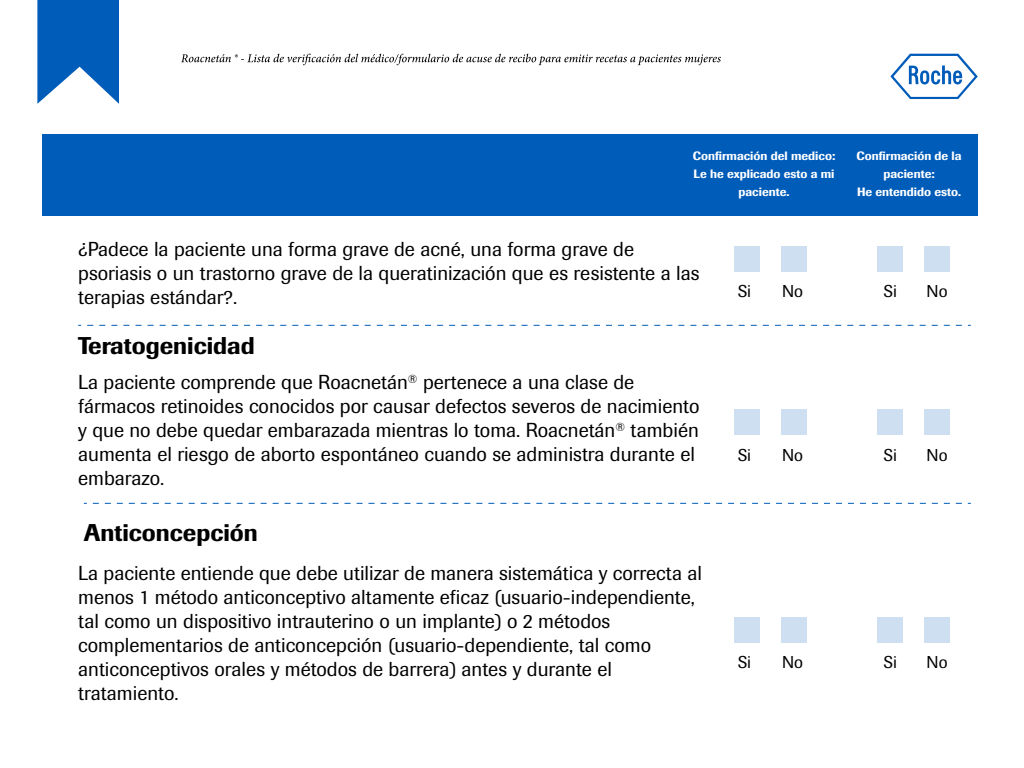
<style>
.page{position:relative;width:1024px;height:768px;background:#fff}
.page>*{position:absolute;margin:0;border:0;box-sizing:border-box;transform-origin:0 0}
.t1{font:500 24px "Imago";color:#000}
.t2{font:20px/24px "Imago";color:#000}
.t3{font:17px "Imago";color:#000}
.t4{font:500 12px/18px "Imago";color:#fff;text-align:center}
</style>
<div class="page">
<svg style="left:890px;top:54px;width:88px;height:45px"></svg>
<div style="left:42px;top:134px;width:936px;height:82px;background:#005cb9"></div>
<div style="left:734px;top:246px;width:26px;height:26px;background:#cddff1"></div>
<div style="left:924px;top:246px;width:26px;height:26px;background:#cddff1"></div>
<div style="left:781px;top:246px;width:26px;height:26px;background:#cddff1"></div>
<div style="left:878px;top:246px;width:25px;height:26px;background:#cddff1"></div>
<svg style="left:87px;top:325px;width:884px;height:1px"></svg>
<div style="left:734px;top:410px;width:26px;height:25px;background:#cddff1"></div>
<div style="left:924px;top:410px;width:26px;height:25px;background:#cddff1"></div>
<div style="left:781px;top:410px;width:26px;height:25px;background:#cddff1"></div>
<div style="left:878px;top:410px;width:25px;height:25px;background:#cddff1"></div>
<div style="left:734px;top:617px;width:26px;height:26px;background:#cddff1"></div>
<div style="left:924px;top:617px;width:26px;height:26px;background:#cddff1"></div>
<div style="left:781px;top:617px;width:26px;height:26px;background:#cddff1"></div>
<div style="left:878px;top:617px;width:25px;height:26px;background:#cddff1"></div>
<svg style="left:93px;top:503px;width:878px;height:1px"></svg>
<svg style="left:37px;top:0;width:82px;height:104px"></svg>
<svg style="left:181px;top:54px;width:540px;height:11px"></svg>
<p class="t4" style="left:693px;top:147px;width:144px">Confirmación del medico:<br>Le he explicado esto a mi paciente.</p>
<p class="t4" style="left:857px;top:147px;width:106px">Confirmación de la paciente:<br>He entendido esto.</p>
<p class="t2" style="left:78px;top:237px;width:623px">¿Padece la paciente una forma grave de acné, una forma grave de psoriasis o un trastorno grave de la queratinización que es resistente a las terapias estándar?.</p>
<p class="t1" style="left:78px;top:331px;width:178px">Teratogenicidad</p>
<p class="t2" style="left:78px;top:371px;width:623px">La paciente comprende que Roacnetán<sup>®</sup> pertenece a una clase de fármacos retinoides conocidos por causar defectos severos de nacimiento y que no debe quedar embarazada mientras lo toma. Roacnetán<sup>®</sup> también aumenta el riesgo de aborto espontáneo cuando se administra durante el embarazo.</p>
<p class="t1" style="left:84px;top:518px;width:175px">Anticoncepción</p>
<p class="t2" style="left:78px;top:561px;width:625px">La paciente entiende que debe utilizar de manera sistemática y correcta al menos 1 método anticonceptivo altamente eficaz (usuario-independiente, tal como un dispositivo intrauterino o un implante) o 2 métodos complementarios de anticoncepción (usuario-dependiente, tal como anticonceptivos orales y métodos de barrera) antes y durante el tratamiento.</p>
<p class="t3" style="left:738px;top:281px;width:15px">Si</p>
<p class="t3" style="left:782px;top:281px;width:22px">No</p>
<p class="t3" style="left:884px;top:281px;width:15px">Si</p>
<p class="t3" style="left:927px;top:281px;width:22px">No</p>
<p class="t3" style="left:738px;top:445px;width:15px">Si</p>
<p class="t3" style="left:782px;top:445px;width:22px">No</p>
<p class="t3" style="left:884px;top:445px;width:15px">Si</p>
<p class="t3" style="left:927px;top:445px;width:22px">No</p>
<p class="t3" style="left:738px;top:653px;width:15px">Si</p>
<p class="t3" style="left:782px;top:653px;width:22px">No</p>
<p class="t3" style="left:884px;top:653px;width:15px">Si</p>
<p class="t3" style="left:927px;top:653px;width:22px">No</p>
</div>
